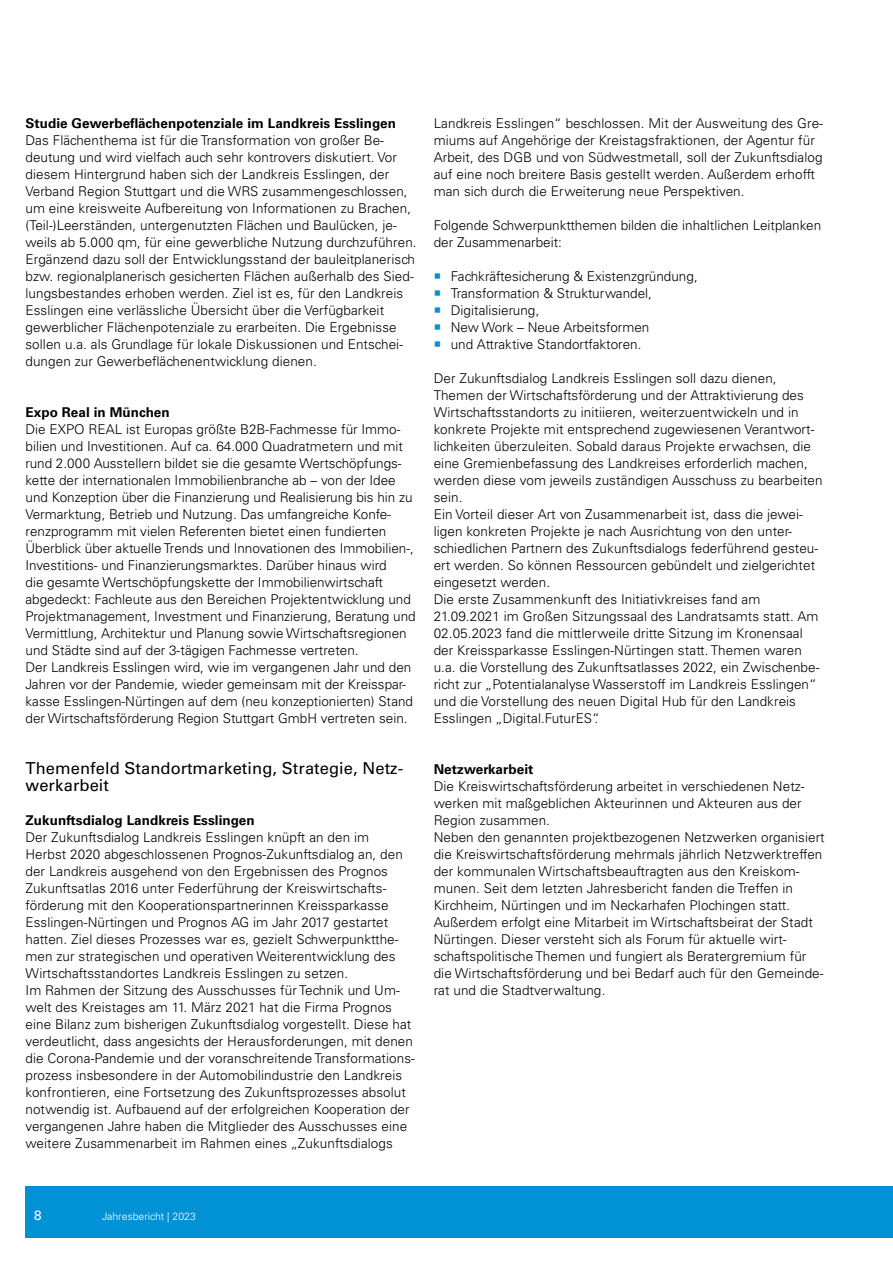
<style>
.page{position:relative;width:893px;height:1263px;background:#fff}
.page>*{position:absolute;margin:0;border:0;box-sizing:border-box;transform-origin:0 0}
.t1{font:16.5px/17px "Univers LT Std";letter-spacing:.005em;color:#000}
.t2{font:300 13.5px/17px "Univers LT Std";letter-spacing:.005em;color:#000}
.t3{font:700 13.5px "Univers LT Std";letter-spacing:.005em;color:#000}
.t4{font:13.5px "Univers LT Std";color:#fff}
.t5{font:300 10.5px "Univers LT Std";color:#fff}
</style>
<div class="page">
<div style="left:26px;top:1186px;width:867px;height:51px;background:#0092d4"></div>
<h3 class="t3" style="left:26px;top:115px;width:372px">Studie Gewerbeflächenpotenziale im Landkreis Esslingen</h3>
<p class="t2" style="left:26px;top:131px;width:393px">Das Flächenthema ist für die Transformation von großer Be&shy;deutung und wird vielfach auch sehr kontrovers diskutiert. Vor diesem Hintergrund haben sich der Landkreis Esslingen, der Verband Region Stuttgart und die WRS zusammengeschlossen, um eine kreisweite Aufbereitung von Informationen zu Brachen, (Teil-)Leerständen, untergenutzten Flächen und Baulücken, je&shy;weils ab 5.000 qm, für eine gewerbliche Nutzung durchzuführen.<br>Ergänzend dazu soll der Entwicklungsstand der bauleitplanerisch bzw. regionalplanerisch gesicherten Flächen außerhalb des Sied&shy;lungsbestandes erhoben werden. Ziel ist es, für den Landkreis Esslingen eine verlässliche Übersicht über die Verfügbarkeit gewerblicher Flächenpotenziale zu erarbeiten. Die Ergebnisse sollen u.a. als Grundlage für lokale Diskussionen und Entschei&shy;dungen zur Gewerbeflächenentwicklung dienen.</p>
<h3 class="t3" style="left:26px;top:404px;width:146px">Expo Real in München</h3>
<p class="t2" style="left:26px;top:420px;width:392px">Die EXPO REAL ist Europas größte B2B-Fachmesse für Immo&shy;bilien und Investitionen. Auf ca. 64.000 Quadratmetern und mit rund 2.000 Ausstellern bildet sie die gesamte Wertschöpfungs&shy;kette der internationalen Immobilienbranche ab – von der Idee und Konzeption über die Finanzierung und Realisierung bis hin zu Vermarktung, Betrieb und Nutzung. Das umfangreiche Konfe&shy;renzprogramm mit vielen Referenten bietet einen fundierten Überblick über aktuelle Trends und Innovationen des Immobilien-, Investitions- und Finanzierungsmarktes. Darüber hinaus wird<br>die gesamte Wertschöpfungskette der Immobilienwirtschaft abgedeckt: Fachleute aus den Bereichen Projektentwicklung und Projektmanagement, Investment und Finanzierung, Beratung und Vermittlung, Architektur und Planung sowie Wirtschaftsregionen und Städte sind auf der 3-tägigen Fachmesse vertreten.</p>
<p class="t2" style="left:26px;top:659px;width:389px">Der Landkreis Esslingen wird, wie im vergangenen Jahr und den Jahren vor der Pandemie, wieder gemeinsam mit der Kreisspar&shy;kasse Esslingen-Nürtingen auf dem (neu konzeptionierten) Stand der Wirtschaftsförderung Region Stuttgart GmbH vertreten sein.</p>
<h2 class="t1" style="left:26px;top:760px;width:379px">Themenfeld Standortmarketing, Strategie, Netz&shy;werkarbeit</h2>
<h3 class="t3" style="left:26px;top:812px;width:231px">Zukunftsdialog Landkreis Esslingen</h3>
<p class="t2" style="left:26px;top:829px;width:379px">Der Zukunftsdialog Landkreis Esslingen knüpft an den im Herbst 2020 abgeschlossenen Prognos-Zukunftsdialog an, den der Landkreis ausgehend von den Ergebnissen des Prognos Zukunftsatlas 2016 unter Federführung der Kreiswirtschafts&shy;förderung mit den Kooperationspartnerinnen Kreissparkasse Esslingen-Nürtingen und Prognos AG im Jahr 2017 gestartet hatten. Ziel dieses Prozesses war es, gezielt Schwerpunktthe&shy;men zur strategischen und operativen Weiterentwicklung des Wirtschaftsstandortes Landkreis Esslingen zu setzen.</p>
<p class="t2" style="left:26px;top:982px;width:391px">Im Rahmen der Sitzung des Ausschusses für Technik und Um&shy;welt des Kreistages am 11. März 2021 hat die Firma Prognos eine Bilanz zum bisherigen Zukunftsdialog vorgestellt. Diese hat verdeutlicht, dass angesichts der Herausforderungen, mit denen die Corona-Pandemie und der voranschreitende Transformations&shy;prozess insbesondere in der Automobilindustrie den Landkreis konfrontieren, eine Fortsetzung des Zukunftsprozesses absolut notwendig ist. Aufbauend auf der erfolgreichen Kooperation der vergangenen Jahre haben die Mitglieder des Ausschusses eine weitere Zusammenarbeit im Rahmen eines „Zukunftsdialogs</p>
<p class="t2" style="left:434px;top:114px;width:391px">Landkreis Esslingen“ beschlossen. Mit der Ausweitung des Gre&shy;miums auf Angehörige der Kreistagsfraktionen, der Agentur für Arbeit, des DGB und von Südwestmetall, soll der Zukunftsdialog auf eine noch breitere Basis gestellt werden. Außerdem erhofft man sich durch die Erweiterung neue Perspektiven.</p>
<p class="t2" style="left:434px;top:216px;width:389px">Folgende Schwerpunktthemen bilden die inhaltlichen Leitplanken der Zusammenarbeit:</p>
<p class="t2" style="left:451px;top:267px;width:249px">Fachkräftesicherung &amp; Existenzgründung,</p>
<p class="t2" style="left:451px;top:284px;width:203px">Transformation &amp; Strukturwandel,</p>
<p class="t2" style="left:451px;top:301px;width:90px">Digitalisierung,</p>
<p class="t2" style="left:451px;top:318px;width:200px">New Work – Neue Arbeitsformen</p>
<p class="t2" style="left:451px;top:335px;width:192px">und Attraktive Standortfaktoren.</p>
<p class="t2" style="left:434px;top:369px;width:390px">Der Zukunftsdialog Landkreis Esslingen soll dazu dienen, Themen der Wirtschaftsförderung und der Attraktivierung des Wirtschaftsstandorts zu initiieren, weiterzuentwickeln und in konkrete Projekte mit entsprechend zugewiesenen Verantwort&shy;lichkeiten überzuleiten. Sobald daraus Projekte erwachsen, die eine Gremienbefassung des Landkreises erforderlich machen, werden diese vom jeweils zuständigen Ausschuss zu bearbeiten sein.</p>
<p class="t2" style="left:434px;top:505px;width:386px">Ein Vorteil dieser Art von Zusammenarbeit ist, dass die jewei&shy;ligen konkreten Projekte je nach Ausrichtung von den unter&shy;schiedlichen Partnern des Zukunftsdialogs federführend gesteu&shy;ert werden. So können Ressourcen gebündelt und zielgerichtet eingesetzt werden.</p>
<p class="t2" style="left:434px;top:591px;width:387px">Die erste Zusammenkunft des Initiativkreises fand am 21.09.2021 im Großen Sitzungssaal des Landratsamts statt. Am 02.05.2023 fand die mittlerweile dritte Sitzung im Kronensaal der Kreissparkasse Esslingen-Nürtingen statt. Themen waren u.a. die Vorstellung des Zukunftsatlasses 2022, ein Zwischenbe&shy;richt zur „Potentialanalyse Wasserstoff im Landkreis Esslingen“ und die Vorstellung des neuen Digital Hub für den Landkreis Esslingen „Digital.FuturES“.</p>
<h3 class="t3" style="left:434px;top:761px;width:101px">Netzwerkarbeit</h3>
<p class="t2" style="left:434px;top:778px;width:372px">Die Kreiswirtschaftsförderung arbeitet in verschiedenen Netz&shy;werken mit maßgeblichen Akteurinnen und Akteuren aus der<br>Region zusammen.</p>
<p class="t2" style="left:434px;top:829px;width:393px">Neben den genannten projektbezogenen Netzwerken organisiert die Kreiswirtschaftsförderung mehrmals jährlich Netzwerktreffen der kommunalen Wirtschaftsbeauftragten aus den Kreiskom&shy;munen. Seit dem letzten Jahresbericht fanden die Treffen in Kirchheim, Nürtingen und im Neckarhafen Plochingen statt.</p>
<p class="t2" style="left:434px;top:914px;width:391px">Außerdem erfolgt eine Mitarbeit im Wirtschaftsbeirat der Stadt Nürtingen. Dieser versteht sich als Forum für aktuelle wirt&shy;schaftspolitische Themen und fungiert als Beratergremium für die Wirtschaftsförderung und bei Bedarf auch für den Gemeinde&shy;rat und die Stadtverwaltung.</p>
<p class="t4" style="left:34px;top:1208px;width:9px">8</p>
<p class="t5" style="left:102px;top:1210px;width:95px">Jahresbericht | 2023</p>
</div>
